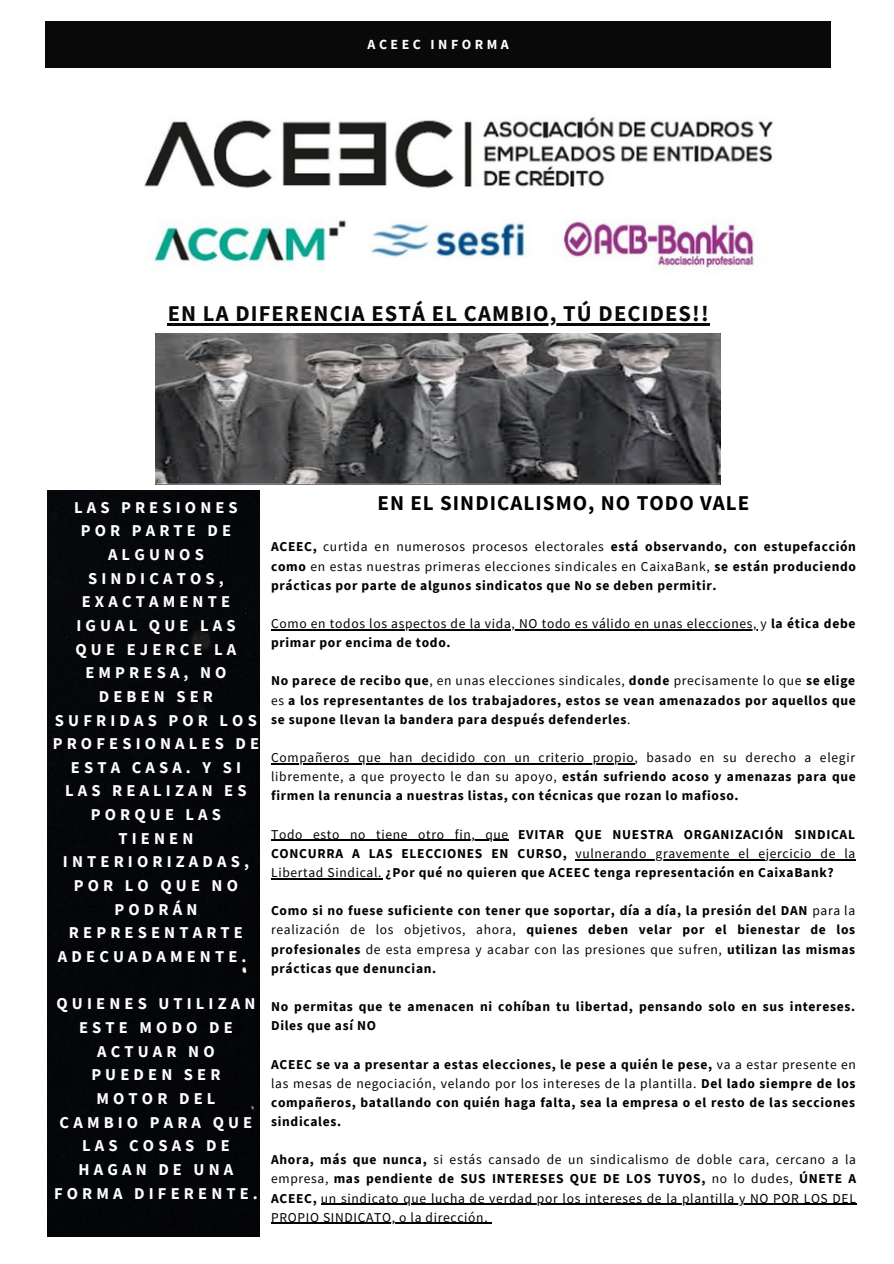
<style>
.page{position:relative;width:894px;height:1264px;background:#fff}
.page>*{position:absolute;margin:0;border:0;box-sizing:border-box;transform-origin:0 0}
.t1{font:700 22.5px "Source Sans Pro";letter-spacing:.05em;color:#080908}
.t2{font:700 21px "Source Sans Pro";letter-spacing:.05em;color:#000}
.t3{font:700 16.5px/23.7px "Source Sans Pro";letter-spacing:.25em;color:#fff;text-align:center}
.t4{font:700 13.95px "Source Sans Pro";letter-spacing:.25em;color:#fff}
.t5{font:700 13.5px/19.2px "Source Sans Pro";letter-spacing:.05em;color:#000;text-align:justify}
.t6{font:13.5px/19.2px "Source Sans Pro";letter-spacing:.05em;color:#000;text-align:justify}
.s1{font-weight:400}
.s2{font-weight:700}
</style>
<div class="page">
<div style="left:45px;top:21px;width:785px;height:46px;background:#080908"></div>
<hr style="left:168px;top:324px;width:541px;height:2px;background:#080908">
<img style="left:144px;top:116px;width:629px;height:154px">
<div style="left:47px;top:490px;width:212px;height:746px;background:#05060a"></div>
<hr style="left:271px;top:629px;width:486px;height:1px;background:#000">
<hr style="left:271px;top:763px;width:363px;height:1px;background:#000">
<hr style="left:271px;top:839px;width:238px;height:2px;background:#000">
<hr style="left:575px;top:859px;width:280px;height:1px;background:#000">
<hr style="left:271px;top:878px;width:111px;height:1px;background:#000">
<hr style="left:321px;top:1203px;width:535px;height:1px;background:#000">
<hr style="left:271px;top:1222px;width:217px;height:1px;background:#000">
<img style="left:156px;top:333px;width:564px;height:151px">
<p class="t4" style="left:367px;top:35px;width:143px">ACEEC INFORMA</p>
<h1 class="t1" style="left:168px;top:299px;width:542px">EN LA DIFERENCIA ESTÁ EL CAMBIO, TÚ DECIDES!!</h1>
<p class="t3" style="left:53px;top:495px;width:208px">LAS PRESIONES<br>POR PARTE DE<br>ALGUNOS<br>SINDICATOS,<br>EXACTAMENTE<br>IGUAL QUE LAS<br>QUE EJERCE LA<br>EMPRESA, NO<br>DEBEN SER<br>SUFRIDAS POR LOS<br>PROFESIONALES DE<br>ESTA CASA. Y SI<br>LAS REALIZAN ES<br>PORQUE LAS<br>TIENEN<br>INTERIORIZADAS,<br>POR LO QUE NO<br>PODRÁN<br>REPRESENTARTE<br>ADECUADAMENTE.</p>
<p class="t3" style="left:54px;top:991px;width:205px">QUIENES UTILIZAN<br>ESTE MODO DE<br>ACTUAR NO<br>PUEDEN SER<br>MOTOR DEL<br>CAMBIO PARA QUE<br>LAS COSAS DE<br>HAGAN DE UNA<br>FORMA DIFERENTE.</p>
<h2 class="t2" style="left:377px;top:489px;width:373px">EN EL SINDICALISMO, NO TODO VALE</h2>
<p class="t5" style="left:271px;top:537px;width:586px">ACEEC, <span class="s1">curtida en numerosos procesos electorales</span> está observando, con estupefacción como <span class="s1">en estas nuestras primeras elecciones sindicales en CaixaBank,</span> se están produciendo prácticas por parte de algunos sindicatos que No se deben permitir.</p>
<p class="t6" style="left:271px;top:613px;width:585px">Como en todos los aspectos de la vida, NO todo es válido en unas elecciones, y <span class="s2">la ética debe primar por encima de todo.</span></p>
<p class="t5" style="left:271px;top:671px;width:586px">No parece de recibo que<span class="s1">, en unas elecciones sindicales,</span> donde <span class="s1">precisamente lo que</span> se elige <span class="s1">es</span> a los representantes de los trabajadores, estos se vean amenazados por aquellos que se supone llevan la bandera para después defenderles<span class="s1">.</span></p>
<p class="t6" style="left:271px;top:747px;width:586px">Compañeros que han decidido con un criterio propio, basado en su derecho a elegir libremente, a que proyecto le dan su apoyo, <span class="s2">están sufriendo acoso y amenazas para que firmen la renuncia a nuestras listas, con técnicas que rozan lo mafioso.</span></p>
<p class="t5" style="left:271px;top:824px;width:585px"><span class="s1">Todo esto no tiene otro fin, que</span> EVITAR QUE NUESTRA ORGANIZACIÓN SINDICAL CONCURRA A LAS ELECCIONES EN CURSO, <span class="s1">vulnerando gravemente el ejercicio de la Libertad Sindical.</span> ¿Por qué no quieren que ACEEC tenga representación en CaixaBank?</p>
<p class="t5" style="left:271px;top:900px;width:585px">Como si no fuese suficiente con tener que soportar, día a día, la presión del DAN <span class="s1">para la realización de los objetivos, ahora,</span> quienes deben velar por el bienestar de los profesionales <span class="s1">de esta empresa y acabar con las presiones que sufren,</span> utilizan las mismas prácticas que denuncian.</p>
<p class="t5" style="left:271px;top:996px;width:585px">No permitas que te amenacen ni cohíban tu libertad, pensando solo en sus intereses.<br>Diles que así NO</p>
<p class="t5" style="left:271px;top:1054px;width:586px">ACEEC se va a presentar a estas elecciones, le pese a quién le pese, <span class="s1">va a estar presente en las mesas de negociación, velando por los intereses de la plantilla.</span> Del lado siempre de los compañeros, batallando con quién haga falta, sea la empresa o el resto de las secciones sindicales.</p>
<p class="t6" style="left:271px;top:1149px;width:586px"><span class="s2">Ahora, más que nunca,</span> si estás cansado de un sindicalismo de doble cara, cercano a la empresa, <span class="s2">mas pendiente de SUS INTERESES QUE DE LOS TUYOS,</span> no lo dudes, <span class="s2">ÚNETE A ACEEC,</span> un sindicato que lucha de verdad por los intereses de la plantilla y NO POR LOS DEL PROPIO SINDICATO, o la dirección.</p>
</div>
